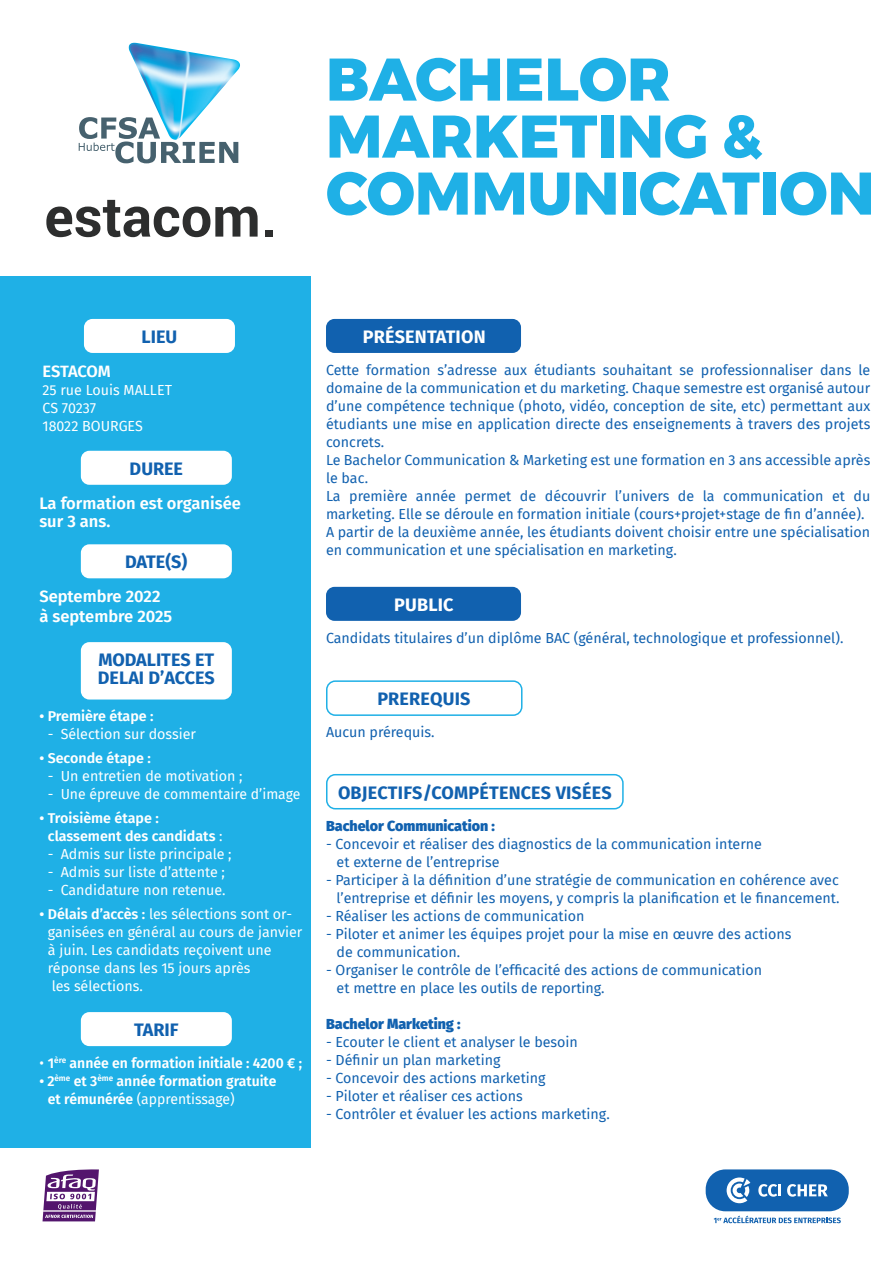
<style>
.page{position:relative;width:893px;height:1263px;background:#fff}
.page>*{position:absolute;margin:0;border:0;box-sizing:border-box;transform-origin:0 0}
.t1{font:800 60px/57px "Montserrat";color:#1fb0e6}
.t2{font:700 18px/18.5px "Fira Sans";color:#1161af}
.t3{font:700 18px "Fira Sans";letter-spacing:.01em;color:#fff}
.t4{font:600 16.5px/18px "Fira Sans";color:#fff}
.t5{font:14.25px/18px "Fira Sans";color:#1161af}
.t6{font:14.25px/18px "Fira Sans";color:#fff}
.t7{font:600 14.25px/18px "Fira Sans";color:#fff}
.t8{font:900 14.25px "Fira Sans";color:#1161af}
.s1{font-weight:400}
.s2{font-weight:600}
</style>
<div class="page">
<div style="left:0;top:276px;width:310px;height:872px;background:#1fb0e6"></div>
<div style="left:326px;top:587px;width:195px;height:34px;background:#1161af;border-radius:9px"></div>
<div style="left:326px;top:680px;width:196px;height:36px;border:2px solid #1fb0e6;border-radius:9px"></div>
<div style="left:81px;top:1012px;width:151px;height:34px;background:#fff;border-radius:9px"></div>
<svg style="left:714px;top:1215px;width:127px;height:8px"></svg>
<div style="left:706px;top:1169px;width:143px;height:42px;background:#1161af;border-radius:20px"></div>
<svg style="left:727px;top:1177px;width:23px;height:26px"></svg>
<svg style="left:758px;top:1184px;width:23px;height:13px"></svg>
<svg style="left:787px;top:1184px;width:41px;height:13px"></svg>
<div style="left:326px;top:319px;width:195px;height:34px;background:#1161af;border-radius:9px"></div>
<div style="left:84px;top:319px;width:151px;height:34px;background:#fff;border-radius:9px"></div>
<div style="left:81px;top:451px;width:151px;height:34px;background:#fff;border-radius:9px"></div>
<div style="left:81px;top:544px;width:151px;height:34px;background:#fff;border-radius:9px"></div>
<div style="left:81px;top:642px;width:151px;height:57px;background:#fff;border-radius:9px"></div>
<img style="left:128px;top:43px;width:112px;height:74px">
<svg style="left:79px;top:117px;width:159px;height:46px"></svg>
<svg style="left:46px;top:200px;width:212px;height:37px"></svg>
<div style="left:265px;top:230px;width:8px;height:7px;background:#2d2e2e"></div>
<svg style="left:43px;top:1169px;width:56px;height:52px"></svg>
<hr style="left:43px;top:1210px;width:53px;height:1px;background:#fff">
<div style="left:326px;top:774px;width:298px;height:35px;border:2px solid #1fb0e6;border-radius:9px"></div>
<h1 class="t1" style="left:326px;top:51px;width:550px">BACHELOR<br>MARKETING &amp;<br>COMMUNICATION</h1>
<p class="t2" style="left:142px;top:327px;width:37px">LIEU</p>
<p class="t4" style="left:43px;top:361px;width:70px">ESTACOM</p>
<p class="t6" style="left:43px;top:380px;width:131px">25 rue Louis MALLET<br>CS 70237<br>18022 BOURGES</p>
<p class="t2" style="left:130px;top:459px;width:55px">DUREE</p>
<p class="t4" style="left:39px;top:493px;width:203px">La formation est organisée sur 3 ans.</p>
<p class="t2" style="left:125px;top:553px;width:64px">DATE(S)</p>
<p class="t4" style="left:39px;top:586px;width:134px;line-height:19.8px">Septembre 2022 à septembre 2025</p>
<p class="t2" style="left:98px;top:650px;width:118px">MODALITES ET<br>DELAI D’ACCES</p>
<p class="t7" style="left:39px;top:706px;width:116px">• Première étape :</p>
<p class="t6" style="left:48px;top:725px;width:150px">- Sélection sur dossier</p>
<p class="t7" style="left:39px;top:748px;width:113px">• Seconde étape :</p>
<p class="t6" style="left:48px;top:767px;width:196px">- Un entretien de motivation ;</p>
<p class="t6" style="left:48px;top:785px;width:254px">- Une épreuve de commentaire d’image</p>
<p class="t7" style="left:48px;top:808px;width:176px;text-indent:-9px">• Troisième étape : classement des candidats <span class="s1">:</span></p>
<p class="t6" style="left:48px;top:845px;width:185px">- Admis sur liste principale ;</p>
<p class="t6" style="left:48px;top:863px;width:179px">- Admis sur liste d’attente ;</p>
<p class="t6" style="left:48px;top:881px;width:179px">- Candidature non retenue.</p>
<p class="t6" style="left:48px;top:905px;width:256px;text-indent:-9px"><span class="s2">• Délais d’accès :</span> les sélections sont or&shy;ganisées en général au cours de janvier à juin. Les candidats reçoivent une réponse dans les 15 jours après<br>les sélections.</p>
<p class="t2" style="left:134px;top:1020px;width:46px">TARIF</p>
<p class="t7" style="left:39px;top:1053px;width:264px"><span class="s1">•</span> 1<sup>ère</sup> année en formation initiale : 4200 € ;</p>
<p class="t7" style="left:48px;top:1071px;width:230px;text-indent:-8px">• 2<sup>ème</sup> et 3<sup>ème</sup> année formation gratuite et rémunérée <span class="s1">(apprentissage)</span></p>
<p class="t3" style="left:363px;top:324px;width:124px">PRÉSENTATION</p>
<p class="t5" style="left:326px;top:360px;width:546px">Cette formation s’adresse aux étudiants souhaitant se professionnaliser dans le domaine de la communication et du marketing. Chaque semestre est organisé autour d’une compétence technique (photo, vidéo, conception de site, etc) permettant aux étudiants une mise en application directe des enseignements à travers des projets concrets.<br>Le Bachelor Communication &amp; Marketing est une formation en 3 ans accessible après le bac.<br>La première année permet de découvrir l’univers de la communication et du marketing. Elle se déroule en formation initiale (cours+projet+stage de fin d’année).<br>A partir de la deuxième année, les étudiants doivent choisir entre une spécialisation en communication et une spécialisation en marketing.</p>
<p class="t3" style="left:394px;top:592px;width:61px">PUBLIC</p>
<p class="t5" style="left:326px;top:628px;width:519px">Candidats titulaires d’un diplôme BAC (général, technologique et professionnel).</p>
<p class="t2" style="left:377px;top:689px;width:95px">PREREQUIS</p>
<p class="t5" style="left:326px;top:723px;width:110px">Aucun prérequis.</p>
<p class="t2" style="left:338px;top:783px;width:275px">OBJECTIFS/COMPÉTENCES VISÉES</p>
<p class="t8" style="left:326px;top:813px;width:170px">Bachelor Communication :</p>
<p class="t5" style="left:337px;top:834px;width:427px;text-indent:-11px">- Concevoir et réaliser des diagnostics de la communication interne et externe de l’entreprise</p>
<p class="t5" style="left:326px;top:870px;width:515px;text-align:right">- Participer à la définition d’une stratégie de communication en cohérence avec l’entreprise et définir les moyens, y compris la planification et le financement.</p>
<p class="t5" style="left:326px;top:906px;width:260px">- Réaliser les actions de communication</p>
<p class="t5" style="left:337px;top:924px;width:456px;text-indent:-11px">- Piloter et animer les équipes projet pour la mise en œuvre des actions de communication.</p>
<p class="t5" style="left:337px;top:960px;width:427px;text-indent:-11px">- Organiser le contrôle de l’efficacité des actions de communication et mettre en place les outils de reporting.</p>
<p class="t8" style="left:326px;top:1011px;width:136px">Bachelor Marketing :</p>
<p class="t5" style="left:326px;top:1032px;width:253px">- Ecouter le client et analyser le besoin</p>
<p class="t5" style="left:326px;top:1050px;width:176px">- Définir un plan marketing</p>
<p class="t5" style="left:326px;top:1068px;width:221px">- Concevoir des actions marketing</p>
<p class="t5" style="left:326px;top:1086px;width:198px">- Piloter et réaliser ces actions</p>
<p class="t5" style="left:326px;top:1104px;width:285px">- Contrôler et évaluer les actions marketing.</p>
</div>
